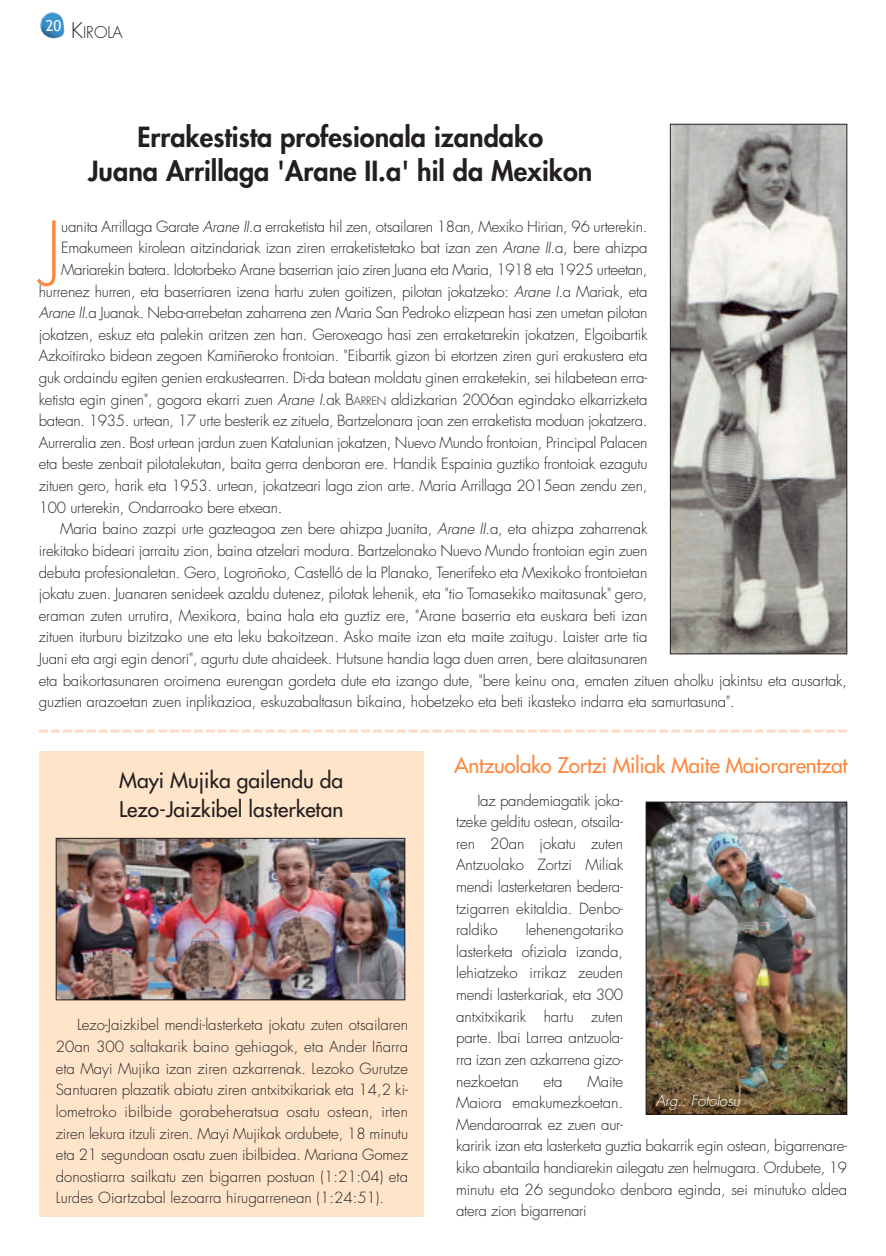
<style>
.page{position:relative;width:886px;height:1256px;background:#fff}
.page>*{position:absolute;margin:0;border:0;box-sizing:border-box;transform-origin:0 0}
.t1{font:300 72.3px "Futura";color:#fd8940}
.t2{font:800 27px/34.5px "Futura";color:#231f20;text-align:center}
.t3{font:21px/28.5px "Futura";color:#231f20}
.t4{font:21px "Futura";letter-spacing:-.015em;color:#fd8940}
.t5{font:300 15.75px "Futura";color:#231f20}
.t6{font:300 15px/21.6px "Futura";letter-spacing:-.015em;color:#231f20;text-align:justify}
.t7{font:italic 300 15px "Futura";letter-spacing:-.01em;color:#fff}
.t8{font:15px "Trebuchet MS";color:#fff}
.s1{font-size:21px}
.s2{font-style:italic}
.s3{font-size:11.25px}
</style>
<div class="page">
<img style="left:647px;top:803px;width:198px;height:309px">
<div style="left:645px;top:801px;width:202px;height:313px;border:1px solid #231f20"></div>
<img style="left:40px;top:12px;width:24px;height:26px">
<img style="left:672px;top:126px;width:173px;height:526px">
<div style="left:670px;top:124px;width:177px;height:530px;border:1px solid #231f20"></div>
<svg style="left:39px;top:729px;width:808px;height:3px"></svg>
<div style="left:39px;top:751px;width:384px;height:466px;background:#fee4c9"></div>
<img style="left:58px;top:839px;width:345px;height:159px">
<div style="left:56px;top:837px;width:349px;height:163px;border:1px solid #231f20"></div>
<p class="t8" style="left:46px;top:17px;width:17px">20</p>
<p class="t5" style="left:71px;top:25px;width:53px"><span class="s1">K</span>IROLA</p>
<h2 class="t2" style="left:88px;top:122px;width:505px">Errakestista profesionala izandako<br>Juana Arrillaga 'Arane II.a' hil da Mexikon</h2>
<h1 class="t1" style="left:46px;top:215px;width:17px">J</h1>
<p class="t6" style="left:61px;top:217px;width:587px">uanita Arrillaga Garate <span class="s2">Arane II.</span>a erraketista hil zen, otsailaren 18an, Mexiko Hirian, 96 urterekin.</p>
<p class="t6" style="left:61px;top:238px;width:587px">Emakumeen kirolean aitzindariak izan ziren erraketistetako bat izan zen <span class="s2">Arane II.</span>a, bere ahizpa</p>
<p class="t6" style="left:61px;top:260px;width:587px">Mariarekin batera. Idotorbeko Arane baserrian jaio ziren Juana eta Maria, 1918 eta 1925 urteetan,</p>
<p class="t6" style="left:39px;top:281px;width:610px">hurrenez hurren, eta baserriaren izena hartu zuten goitizen, pilotan jokatzeko: <span class="s2">Arane I</span>.a Mariak, eta</p>
<p class="t6" style="left:39px;top:303px;width:610px"><span class="s2">Arane II</span>.a Juanak. Neba-arrebetan zaharrena zen Maria San Pedroko elizpean hasi zen umetan pilotan</p>
<p class="t6" style="left:39px;top:325px;width:610px">jokatzen, eskuz eta palekin aritzen zen han. Geroxeago hasi zen erraketarekin jokatzen, Elgoibartik</p>
<p class="t6" style="left:39px;top:346px;width:610px">Azkoitirako bidean zegoen Kamiñeroko frontoian. "Eibartik gizon bi etortzen ziren guri erakustera eta</p>
<p class="t6" style="left:39px;top:368px;width:610px">guk ordaindu egiten genien erakustearren. Di-da batean moldatu ginen erraketekin, sei hilabetean erra-</p>
<p class="t6" style="left:39px;top:389px;width:610px">ketista egin ginen", gogora ekarri zuen <span class="s2">Arane I</span>.ak B<span class="s3">ARREN</span> aldizkarian 2006an egindako elkarrizketa</p>
<p class="t6" style="left:39px;top:411px;width:610px">batean. 1935. urtean, 17 urte besterik ez zituela, Bartzelonara joan zen erraketista moduan jokatzera.</p>
<p class="t6" style="left:39px;top:433px;width:610px">Aurreralia zen. Bost urtean jardun zuen Katalunian jokatzen, Nuevo Mundo frontoian, Principal Palacen</p>
<p class="t6" style="left:39px;top:454px;width:610px">eta beste zenbait pilotalekutan, baita gerra denboran ere. Handik Espainia guztiko frontoiak ezagutu</p>
<p class="t6" style="left:39px;top:476px;width:610px">zituen gero, harik eta 1953. urtean, jokatzeari laga zion arte. Maria Arrillaga 2015ean zendu zen,</p>
<p class="t6" style="left:39px;top:497px;width:245px">100 urterekin, Ondarroako bere etxean.</p>
<p class="t6" style="left:60px;top:519px;width:589px">Maria baino zazpi urte gazteagoa zen bere ahizpa Juanita, <span class="s2">Arane II</span>.a, eta ahizpa zaharrenak</p>
<p class="t6" style="left:39px;top:541px;width:610px">irekitako bideari jarraitu zion, baina atzelari modura. Bartzelonako Nuevo Mundo frontoian egin zuen</p>
<p class="t6" style="left:39px;top:562px;width:610px">debuta profesionaletan. Gero, Logroñoko, Castelló de la Planako, Tenerifeko eta Mexikoko frontoietan</p>
<p class="t6" style="left:39px;top:584px;width:610px">jokatu zuen. Juanaren senideek azaldu dutenez, pilotak lehenik, eta "tio Tomasekiko maitasunak" gero,</p>
<p class="t6" style="left:39px;top:605px;width:610px">eraman zuten urrutira, Mexikora, baina hala eta guztiz ere, "Arane baserria eta euskara beti izan</p>
<p class="t6" style="left:39px;top:627px;width:610px">zituen iturburu bizitzako une eta leku bakoitzean. Asko maite izan eta maite zaitugu. Laister arte tia</p>
<p class="t6" style="left:39px;top:649px;width:610px">Juani eta argi egin denori", agurtu dute ahaideek. Hutsune handia laga duen arren, bere alaitasunaren</p>
<p class="t6" style="left:39px;top:670px;width:809px">eta baikortasunaren oroimena eurengan gordeta dute eta izango dute, "bere keinu ona, ematen zituen aholku jakintsu eta ausartak,</p>
<p class="t6" style="left:39px;top:692px;width:697px">guztien arazoetan zuen inplikazioa, eskuzabaltasun bikaina, hobetzeko eta beti ikasteko indarra eta samurtasuna".</p>
<h3 class="t3" style="left:119px;top:767px;width:226px">Mayi Mujika gailendu da<br>Lezo-Jaizkibel lasterketan</h3>
<p class="t6" style="left:56px;top:1015px;width:354px;text-indent:21px">Lezo-Jaizkibel mendi-lasterketa jokatu zuten otsailaren 20an 300 saltakarik baino gehiagok, eta Ander Iñarra eta Mayi Mujika izan ziren azkarrenak. Lezoko Gurutze Santuaren plazatik abiatu ziren antxitxikariak eta 14,2 ki&shy;lometroko ibilbide gorabeheratsua osatu ostean, irten ziren lekura itzuli ziren. Mayi Mujikak ordubete, 18 minutu eta 21 segundoan osatu zuen ibilbidea. Mariana Gomez donostiarra sailkatu zen bigarren postuan (1:21:04) eta Lurdes Oiartzabal lezoarra hirugarrenean (1:24:51).</p>
<h3 class="t4" style="left:454px;top:754px;width:395px">Antzuolako Zortzi Miliak Maite Maiorarentzat</h3>
<p class="t6" style="left:456px;top:790px;width:168px;text-indent:21px">Iaz pandemiagatik joka&shy;tzeke gelditu ostean, otsaila&shy;ren 20an jokatu zuten Antzuolako Zortzi Miliak mendi lasterketaren bedera&shy;tzigarren ekitaldia. Denbo&shy;raldiko</p>
<p class="t6" style="left:456px;top:920px;width:169px;text-indent:70px">lehenengotariko lasterketa ofiziala izanda, lehiatzeko irrikaz zeuden mendi lasterkariak, eta 300 antxitxikarik hartu zuten parte. Ibai Larrea antzuola&shy;rra izan zen azkarrena gizo&shy;nezkoetan</p>
<p class="t6" style="left:456px;top:1071px;width:392px;text-align:left;text-indent:131px">Maite<br>Maiora emakumezkoetan.<br>Mendaroarrak ez zuen aur-<br>karirik izan eta lasterketa guztia bakarrik egin ostean, bigarrenare&shy;kiko abantaila handiarekin ailegatu zen helmugara. Ordubete, 19 minutu eta 26 segundoko denbora eginda, sei minutuko aldea atera zion bigarrenari</p>
<p class="t6" style="left:543px;top:1071px;width:21px">eta</p>
<p class="t7" style="left:655px;top:1093px;width:86px">Arg.: FotoIosu</p>
</div>
